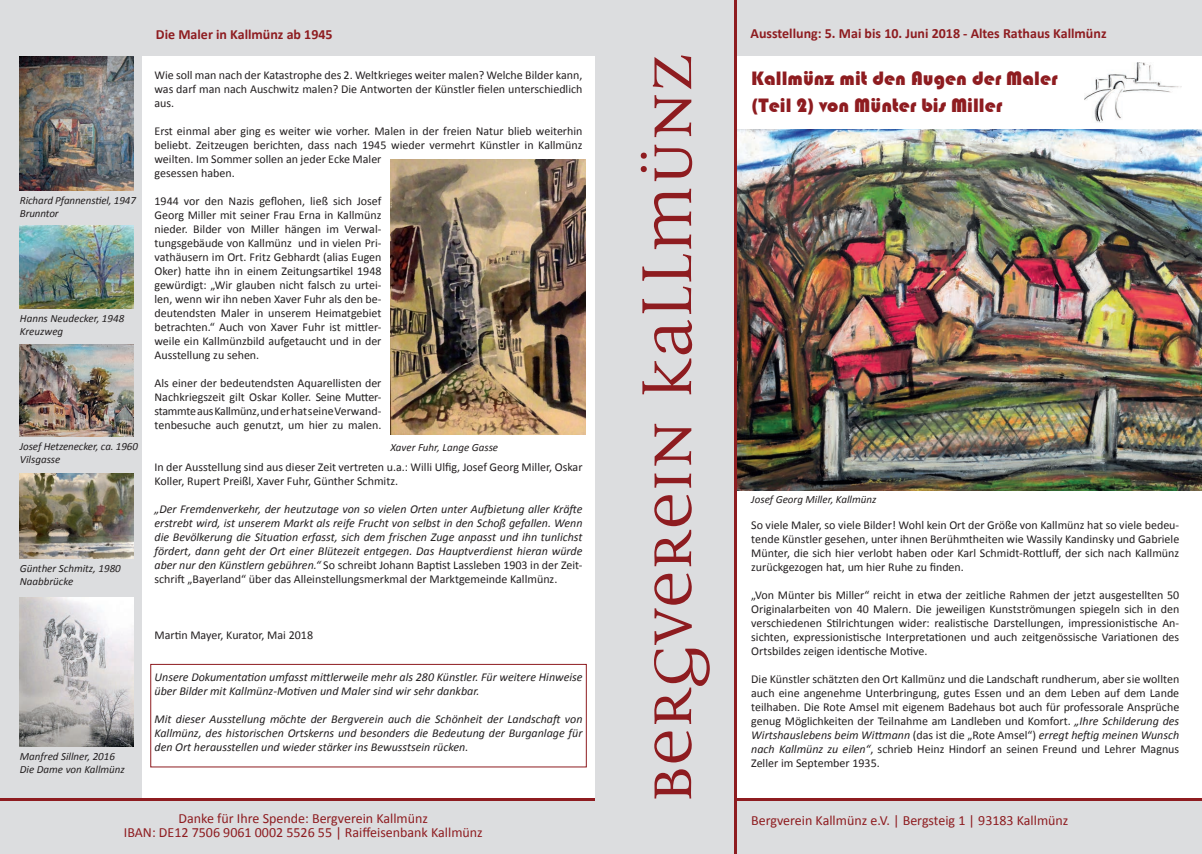
<style>
.page{position:relative;width:1202px;height:854px;background:#fff}
.page>*{position:absolute;margin:0;border:0;box-sizing:border-box;transform-origin:0 0}
.t1{font:95px "Disturbance";color:#8e1c20}
.t2{font:20px/27px "Blippo Bla D";color:#8e1c20}
.t3{font:14px/14px "Calibri";color:#8e1c20;text-align:center}
.t4{font:700 14px "Calibri";color:#8e1c20}
.t5{font:12px/14px "Calibri";color:#231f20;text-align:justify}
.t6{font:italic 12px/14px "Calibri";color:#231f20;text-align:justify}
.t7{font:italic 11px/13.2px "Calibri";color:#231f20}
.s1{font-style:normal}
.s2{font-style:italic}
</style>
<div class="page">
<img style="left:737px;top:129px;width:465px;height:361px">
<img style="left:1084px;top:62px;width:97px;height:61px">
<div style="left:0;top:798px;width:1202px;height:55px;background:#dcdddf"></div>
<div style="left:0;top:0;width:142px;height:853px;background:#dcdddf"></div>
<div style="left:0;top:0;width:1202px;height:56px;background:#dcdddf"></div>
<img style="left:20px;top:473px;width:113px;height:85px">
<img style="left:20px;top:597px;width:113px;height:149px">
<img style="left:390px;top:159px;width:195px;height:275px">
<hr style="left:0;top:797px;width:1202px;height:3px;background:#8e1c20">
<div style="left:595px;top:0;width:142px;height:853px;background:#dcdddf"></div>
<div style="left:150px;top:663px;width:437px;height:104px;border:1px solid #8e1c20"></div>
<hr style="left:734px;top:0;width:3px;height:853px;background:#8e1c20">
<img style="left:20px;top:225px;width:113px;height:83px">
<img style="left:20px;top:344px;width:113px;height:93px">
<img style="left:20px;top:57px;width:113px;height:134px">
<p class="t7" style="left:20px;top:193px;width:118px">Richard Pfannenstiel, 1947<br>Brunntor</p>
<p class="t7" style="left:20px;top:311px;width:106px">Hanns Neudecker, 1948<br>Kreuzweg</p>
<p class="t7" style="left:20px;top:439px;width:120px">Josef Hetzenecker, ca. 1960<br>Vilsgasse</p>
<p class="t7" style="left:20px;top:561px;width:102px">Günther Schmitz, 1980<br>Naabbrücke</p>
<p class="t4" style="left:156px;top:25px;width:178px">Die Maler in Kallmünz ab 1945</p>
<p class="t5" style="left:154px;top:68px;width:430px">Wie soll man nach der Katastrophe des 2. Weltkrieges weiter malen? Welche Bilder kann, was darf man nach Auschwitz malen? Die Antworten der Künstler fielen unterschiedlich aus.</p>
<p class="t5" style="left:154px;top:124px;width:429px;text-align:left">Erst einmal aber ging es weiter wie vorher. Malen in der freien Natur blieb weiterhin beliebt. Zeitzeugen berichten, dass nach 1945 wieder vermehrt Künstler in Kallmünz weilten. Im Sommer sollen an jeder Ecke Maler<br>gesessen haben.</p>
<p class="t5" style="left:154px;top:194px;width:229px">1944 vor den Nazis geflohen, ließ sich Josef Georg Miller mit seiner Frau Erna in Kallmünz nieder. Bilder von Miller hängen im Verwal&shy;tungsgebäude von Kallmünz und in vielen Pri&shy;vathäusern im Ort. Fritz Gebhardt (alias Eugen Oker) hatte ihn in einem Zeitungsartikel 1948 gewürdigt: „Wir glauben nicht falsch zu urtei&shy;len, wenn wir ihn neben Xaver Fuhr als den be&shy;deutendsten Maler in unserem Heimatgebiet betrachten.“ Auch von Xaver Fuhr ist mittler&shy;weile ein Kallmünzbild aufgetaucht und in der Ausstellung zu sehen.</p>
<p class="t5" style="left:154px;top:376px;width:229px">Als einer der bedeutendsten Aquarellisten der Nachkriegszeit gilt Oskar Koller. Seine Mutter&shy;stammte aus Kallmünz, und er hat seine Verwand&shy;tenbesuche auch genutzt, um hier zu malen.</p>
<p class="t5" style="left:154px;top:460px;width:430px">In der Ausstellung sind aus dieser Zeit vertreten u.a.: Willi Ulfig, Josef Georg Miller, Oskar<br>Koller, Rupert Preißl, Xaver Fuhr, Günther Schmitz.</p>
<p class="t6" style="left:154px;top:501px;width:430px">„Der Fremdenverkehr, der heutzutage von so vielen Orten unter Aufbietung aller Kräfte erstrebt wird, ist unserem Markt als reife Frucht von selbst in den Schoß gefallen. Wenn die Bevölkerung die Situation erfasst, sich dem frischen Zuge anpasst und ihn tunlichst fördert, dann geht der Ort einer Blütezeit entgegen. Das Hauptverdienst hieran würde aber nur den Künstlern gebühren.“ <span class="s1">So schreibt Johann Baptist Lassleben 1903 in der Zeit&shy;schrift „Bayerland“ über das Alleinstellungsmerkmal der Marktgemeinde Kallmünz.</span></p>
<p class="t7" style="left:390px;top:440px;width:109px">Xaver Fuhr, Lange Gasse</p>
<p class="t7" style="left:20px;top:749px;width:107px">Manfred Sillner, 2016<br>Die Dame von Kallmünz</p>
<p class="t5" style="left:154px;top:628px;width:160px">Martin Mayer, Kurator, Mai 2018</p>
<p class="t6" style="left:154px;top:669px;width:430px">Unsere Dokumentation umfasst mittlerweile mehr als 280 Künstler. Für weitere Hinweise über Bilder mit Kallmünz-Motiven und Maler sind wir sehr dankbar.</p>
<p class="t6" style="left:154px;top:711px;width:430px">Mit dieser Ausstellung möchte der Bergverein auch die Schönheit der Landschaft von Kallmünz, des historischen Ortskerns und besonders die Bedeutung der Burganlage für den Ort herausstellen und wieder stärker ins Bewusstsein rücken.</p>
<p class="t3" style="left:124px;top:810px;width:360px">Danke für Ihre Spende: Bergverein Kallmünz<br>IBAN: DE12 7506 9061 0002 5526 55 | Raiffeisenbank Kallmünz</p>
<h1 class="t1" style="left:624px;top:802px;width:750px;rotate:-90deg">Bergverein Kallmünz</h1>
<p class="t4" style="left:750px;top:25px;width:357px">Ausstellung: 5. Mai bis 10. Juni 2018 - Altes Rathaus Kallmünz</p>
<h2 class="t2" style="left:751px;top:65px;width:308px">Kallmünz mit den Augen der Maler (Teil 2) von Münter bis Miller</h2>
<p class="t7" style="left:751px;top:492px;width:127px">Josef Georg Miller, Kallmünz</p>
<p class="t5" style="left:751px;top:518px;width:430px">So viele Maler, so viele Bilder! Wohl kein Ort der Größe von Kallmünz hat so viele bedeu&shy;tende Künstler gesehen, unter ihnen Berühmtheiten wie Wassily Kandinsky und Gabriele Münter, die sich hier verlobt haben oder Karl Schmidt-Rottluff, der sich nach Kallmünz zurückgezogen hat, um hier Ruhe zu finden.</p>
<p class="t5" style="left:751px;top:588px;width:430px">„Von Münter bis Miller“ reicht in etwa der zeitliche Rahmen der jetzt ausgestellten 50<br>Originalarbeiten von 40 Malern. Die jeweiligen Kunstströmungen spiegeln sich in den verschiedenen Stilrichtungen wider: realistische Darstellungen, impressionistische An&shy;sichten, expressionistische Interpretationen und auch zeitgenössische Variationen des Ortsbildes zeigen identische Motive.</p>
<p class="t5" style="left:751px;top:672px;width:430px">Die Künstler schätzten den Ort Kallmünz und die Landschaft rundherum, aber sie wollten auch eine angenehme Unterbringung, gutes Essen und an dem Leben auf dem Lande teilhaben. Die Rote Amsel mit eigenem Badehaus bot auch für professorale Ansprüche genug Möglichkeiten der Teilnahme am Landleben und Komfort. <span class="s2">„Ihre Schilderung des Wirtshauslebens beim Wittmann</span> (das ist die „Rote Amsel“) <span class="s2">erregt heftig meinen Wunsch nach Kallmünz zu eilen“</span>, schrieb Heinz Hindorf an seinen Freund und Lehrer Magnus Zeller im September 1935.</p>
<p class="t3" style="left:751px;top:812px;width:319px">Bergverein Kallmünz e.V. | Bergsteig 1 | 93183 Kallmünz</p>
</div>
